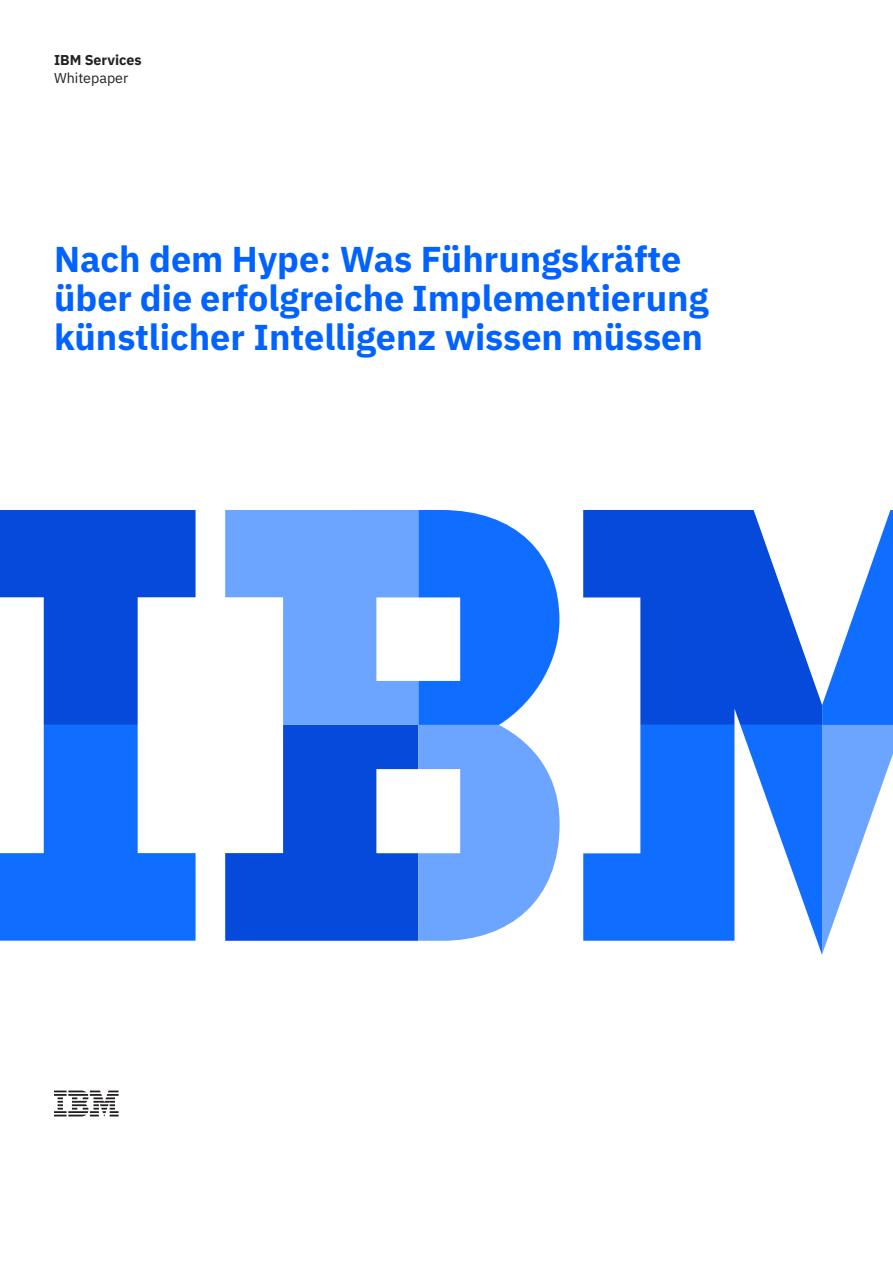
<style>
.page{position:relative;width:893px;height:1263px;background:#fff}
.page>*{position:absolute;margin:0;border:0;box-sizing:border-box;transform-origin:0 0}
.Headline{font:700 36px/39px "IBM Plex Sans";color:#0062ff}
.left{font:700 14.25px "IBM Plex Sans";color:#231f20}
.Left2{font:14.25px "IBM Plex Sans";color:#231f20}
</style>
<div class="page">
<svg style="left:583px;top:510px;width:239px;height:215px;fill:#054ada"></svg>
<svg style="left:0;top:510px;width:196px;height:431px"></svg>
<svg style="left:583px;top:725px;width:239px;height:229px;fill:#0f6dff"></svg>
<svg style="left:822px;top:510px;width:71px;height:444px"></svg>
<svg style="left:225px;top:510px;width:335px;height:431px"></svg>
<svg style="left:54px;top:1090px;width:65px;height:26px"></svg>
<p class="left" style="left:54px;top:49px;width:89px">IBM Services</p>
<p class="Left2" style="left:54px;top:67px;width:76px">Whitepaper</p>
<p class="Headline" style="left:54px;top:236px;width:656px">Nach dem Hype: Was Führungskräfte über die erfolgreiche Implementierung künstlicher Intelligenz wissen müssen</p>
</div>
